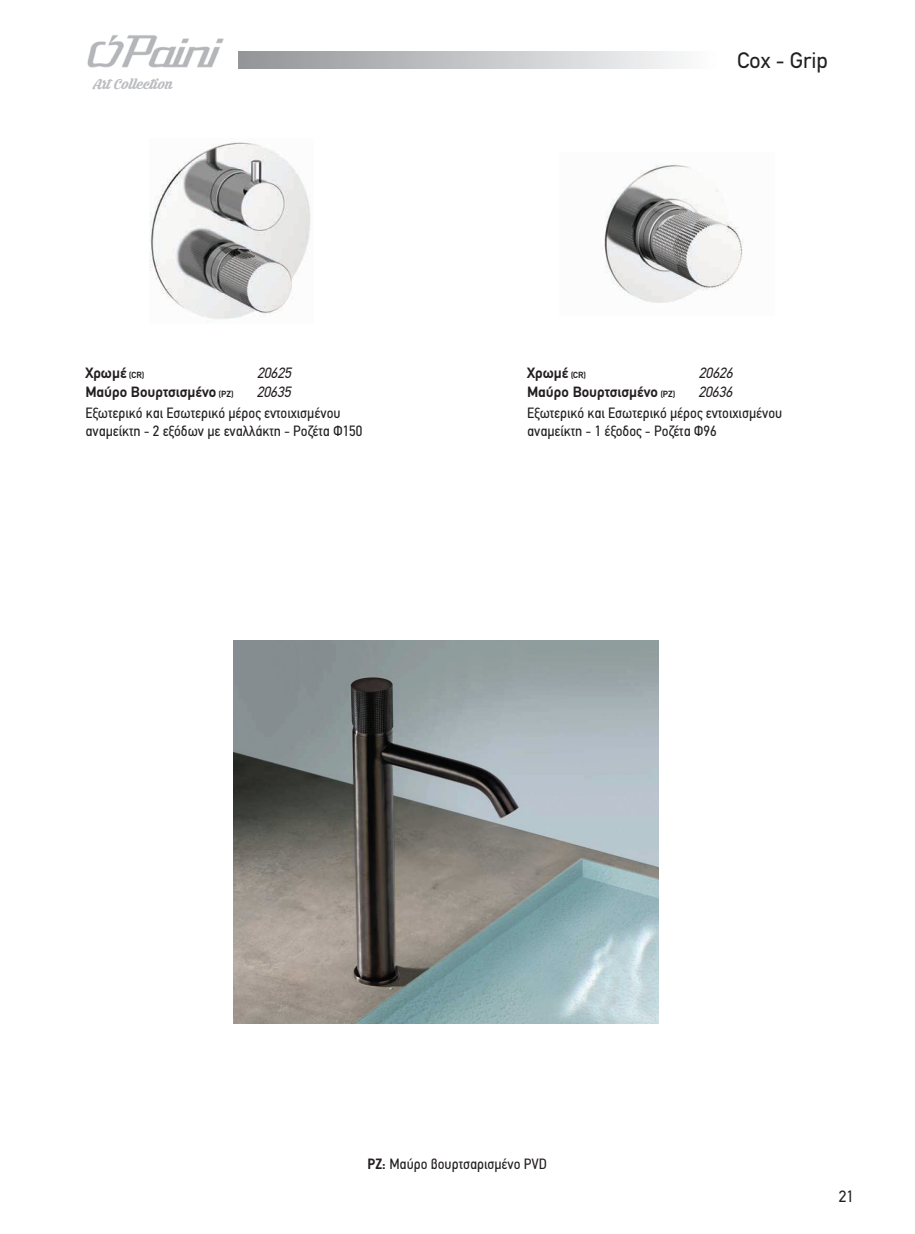
<style>
.page{position:relative;width:915px;height:1234px;background:#fff}
.page>*{position:absolute;margin:0;border:0;box-sizing:border-box;transform-origin:0 0}
.t1{font:22.5px "PF Din Text";color:#231f20}
.t2{font:19.5px "Krinkes Regular PERSONALUSE";color:#bcbdc0}
.t3{font:16.5px "PF Din Text";color:#231f20}
.t4{font:15px/18px "PF Din Text Condensed";color:#231f20;scale:1.05 1}
.t5{font:700 15px "PF Din Text";color:#231f20}
.t6{font:italic 15px "PF Din Text";color:#231f20}
.s1{font-size:9px}
.s2{font-weight:700}
</style>
<div class="page">
<div style="left:238px;top:51px;width:478px;height:17px;background:linear-gradient(to right,#929397,#fbfcfc)"></div>
<img style="left:87px;top:35px;width:137px;height:33px">
<img style="left:234px;top:640px;width:425px;height:383px">
<img style="left:602px;top:164px;width:142px;height:139px">
<img style="left:150px;top:141px;width:161px;height:178px">
<h2 class="t2" style="left:92px;top:71px;width:82px">Art Collection</h2>
<p class="t5" style="left:85px;top:364px;width:61px">Χρωμέ <span class="s1">(CR)</span></p>
<p class="t6" style="left:257px;top:364px;width:36px">20625</p>
<p class="t5" style="left:85px;top:383px;width:150px">Μαύρο Βουρτσισμένο <span class="s1">(PZ)</span></p>
<p class="t6" style="left:257px;top:383px;width:36px">20635</p>
<h1 class="t1" style="left:737px;top:47px;width:92px">Cox - Grip</h1>
<p class="t5" style="left:527px;top:364px;width:61px">Χρωμέ <span class="s1">(CR)</span></p>
<p class="t6" style="left:699px;top:364px;width:36px">20626</p>
<p class="t5" style="left:527px;top:383px;width:150px">Μαύρο Βουρτσισμένο <span class="s1">(PZ)</span></p>
<p class="t6" style="left:698px;top:383px;width:36px">20636</p>
<p class="t4" style="left:85px;top:404px;width:265px">Εξωτερικό και Εσωτερικό μέρος εντοιχισμένου αναμείκτη - 2 εξόδων με εναλλάκτη - Ροζέτα Φ150</p>
<p class="t4" style="left:527px;top:404px;width:245px">Εξωτερικό και Εσωτερικό μέρος εντοιχισμένου αναμείκτη - 1 έξοδος - Ροζέτα Φ96</p>
<p class="t4" style="left:368px;top:1155px;width:172px"><span class="s2">PZ:</span> Μαύρο βουρτσαρισμένο PVD</p>
<p class="t3" style="left:839px;top:1187px;width:17px">21</p>
</div>
